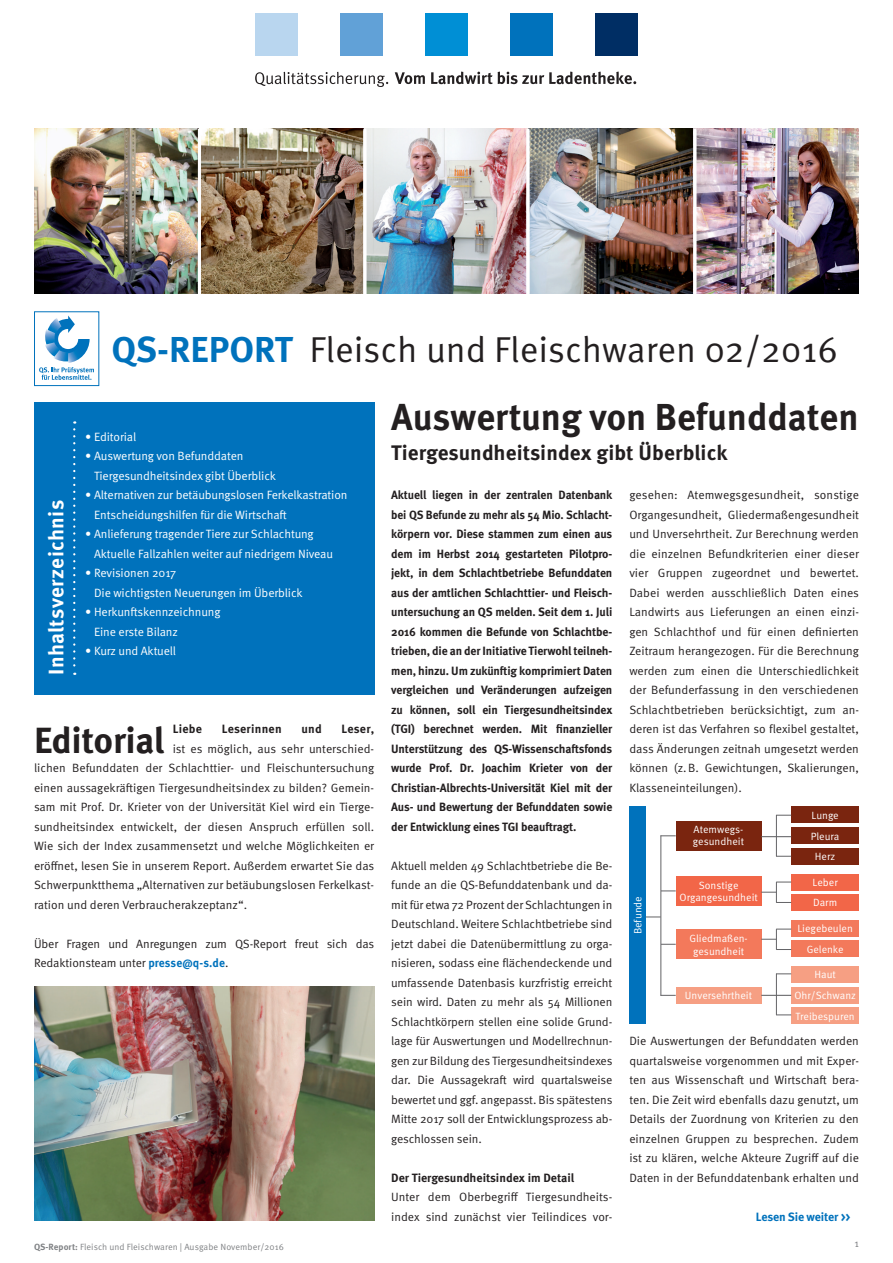
<style>
.page{position:relative;width:893px;height:1263px;background:#fff}
.page>*{position:absolute;margin:0;border:0;box-sizing:border-box;transform-origin:0 0}
.t1{font:700 37.5px "Meta OT";color:#231f20}
.t2{font:700 36.3px "Meta OT";letter-spacing:-.01em;color:#231f20}
.t3{font:36px "Meta OT Norm";color:#231f20}
.t4{font:700 21px "Meta OT";letter-spacing:.005em;color:#231f20}
.t5{font:700 21px "Meta OT";letter-spacing:.015em;color:#fff}
.t6{font:12px/19.5px "Meta OT Norm";letter-spacing:-.005em;color:#231f20;text-align:justify}
.t7{font:700 12px/19.5px "Meta OT";letter-spacing:-.01em;color:#231f20;text-align:justify}
.t8{font:12px/19.5px "Meta OT Norm";letter-spacing:-.01em;color:#fff}
.t9{font:700 12px "Meta OT";letter-spacing:-.015em;color:#0072bc}
.t10{font:700 12px "Meta OT";letter-spacing:.02em;color:#231f20}
.t11{font:10.5px/20.5px "Meta OT Norm";color:#fff;text-align:center}
.t12{font:10.5px "Meta OT Norm";color:#808285}
.t13{font:9px "Meta OT Norm";letter-spacing:.005em;color:#808285}
.s1{font-family:"Meta OT";font-weight:700;color:#0072bc}
.s2{font-family:"Meta OT";font-weight:700}
</style>
<div class="page">
<div style="left:255px;top:13px;width:43px;height:42px;background:#b9d6ef"></div>
<div style="left:340px;top:13px;width:43px;height:42px;background:#61a1d7"></div>
<div style="left:425px;top:13px;width:43px;height:42px;background:#008fd5"></div>
<div style="left:510px;top:13px;width:43px;height:42px;background:#0072bc"></div>
<div style="left:595px;top:13px;width:43px;height:42px;background:#002e64"></div>
<svg style="left:255px;top:72px;width:381px;height:15px"></svg>
<img style="left:34px;top:129px;width:825px;height:165px">
<hr style="left:198px;top:129px;width:3px;height:165px;background:#fff">
<hr style="left:363px;top:129px;width:3px;height:168px;background:#fff">
<hr style="left:526px;top:129px;width:3px;height:165px;background:#fff">
<hr style="left:693px;top:129px;width:3px;height:165px;background:#fff">
<div style="left:34px;top:402px;width:340px;height:292px;background:#0072bc"></div>
<svg style="left:73px;top:421px;width:2px;height:254px"></svg>
<img style="left:34px;top:987px;width:340px;height:234px">
<div style="left:629px;top:807px;width:17px;height:217px;background:#0072bc"></div>
<div style="left:791px;top:807px;width:68px;height:16px;background:#7a250f"></div>
<div style="left:791px;top:828px;width:68px;height:16px;background:#7a250f"></div>
<div style="left:791px;top:848px;width:68px;height:16px;background:#7a250f"></div>
<div style="left:791px;top:966px;width:68px;height:17px;background:#f69f83"></div>
<div style="left:791px;top:987px;width:68px;height:16px;background:#f69f83"></div>
<div style="left:791px;top:1007px;width:68px;height:17px;background:#f69f83"></div>
<div style="left:791px;top:874px;width:68px;height:16px;background:#f26648"></div>
<div style="left:791px;top:894px;width:68px;height:17px;background:#f26648"></div>
<div style="left:791px;top:920px;width:68px;height:16px;background:#f3795b"></div>
<div style="left:791px;top:940px;width:68px;height:17px;background:#f3795b"></div>
<div style="left:676px;top:821px;width:85px;height:30px;background:#7a250f"></div>
<div style="left:676px;top:876px;width:85px;height:29px;background:#f26648"></div>
<div style="left:676px;top:930px;width:85px;height:29px;background:#f3795b"></div>
<div style="left:676px;top:987px;width:85px;height:16px;background:#f69f83"></div>
<svg style="left:661px;top:835px;width:15px;height:1px"></svg>
<svg style="left:661px;top:890px;width:15px;height:1px"></svg>
<svg style="left:646px;top:916px;width:14px;height:1px"></svg>
<svg style="left:661px;top:944px;width:15px;height:1px"></svg>
<svg style="left:661px;top:995px;width:15px;height:1px"></svg>
<hr style="left:660px;top:835px;width:1px;height:161px;background:#636366">
<hr style="left:761px;top:836px;width:30px;height:1px;background:#636366">
<svg style="left:777px;top:815px;width:14px;height:1px"></svg>
<svg style="left:776px;top:856px;width:15px;height:1px"></svg>
<hr style="left:776px;top:815px;width:1px;height:41px;background:#636366">
<hr style="left:761px;top:995px;width:30px;height:1px;background:#636366">
<svg style="left:776px;top:973px;width:15px;height:1px"></svg>
<svg style="left:777px;top:1014px;width:14px;height:1px"></svg>
<hr style="left:776px;top:974px;width:1px;height:41px;background:#636366">
<svg style="left:761px;top:882px;width:30px;height:21px"></svg>
<svg style="left:761px;top:929px;width:30px;height:21px"></svg>
<svg style="left:34px;top:311px;width:65px;height:75px"></svg>
<h3 class="t3" style="left:111px;top:328px;width:728px"><span class="s1">QS-REPORT</span> Fleisch und Fleischwaren 02/2016</h3>
<h3 class="t5" style="left:44px;top:675px;width:176px;rotate:-90deg">Inhaltsverzeichnis</h3>
<p class="t8" style="left:85px;top:427px;width:53px">• Editorial</p>
<p class="t8" style="left:94px;top:447px;width:183px;text-indent:-9px">• Auswertung von Befunddaten<br>Tiergesundheitsindex gibt Überblick</p>
<p class="t8" style="left:94px;top:486px;width:255px;text-indent:-9px">• Alternativen zur betäubungslosen Ferkelkastration<br>Entscheidungshilfen für die Wirtschaft</p>
<p class="t8" style="left:94px;top:525px;width:241px;text-indent:-9px">• Anlieferung tragender Tiere zur Schlachtung<br>Aktuelle Fallzahlen weiter auf niedrigem Niveau</p>
<p class="t8" style="left:94px;top:564px;width:210px;text-indent:-9px">• Revisionen 2017<br>Die wichtigsten Neuerungen im Überblick</p>
<p class="t8" style="left:94px;top:603px;width:128px;text-indent:-9px">• Herkunftskennzeichnung<br>Eine erste Bilanz</p>
<p class="t8" style="left:85px;top:642px;width:92px">• Kurz und Aktuell</p>
<p class="t7" style="left:173px;top:720px;width:31px">Liebe</p>
<p class="t10" style="left:222px;top:722px;width:61px">Leserinnen</p>
<p class="t7" style="left:301px;top:720px;width:22px">und</p>
<p class="t7" style="left:342px;top:720px;width:34px">Leser,</p>
<p class="t6" style="left:34px;top:739px;width:342px;text-indent:139px">ist es möglich, aus sehr unterschied&shy;lichen Befunddaten der Schlachttier- und Fleischuntersuchung einen aussagekräftigen Tiergesundheitsindex zu bilden? Gemein&shy;sam mit Prof. Dr. Krieter von der Universität Kiel wird ein Tierge&shy;sundheitsindex entwickelt, der diesen Anspruch erfüllen soll.<br>Wie sich der Index zusammensetzt und welche Möglichkeiten er eröffnet, lesen Sie in unserem Report. Außerdem erwartet Sie das Schwerpunktthema „Alternativen zur betäubungslosen Ferkelkast&shy;ration und deren Verbraucherakzeptanz“.</p>
<p class="t6" style="left:34px;top:934px;width:342px">Über Fragen und Anregungen zum QS-Report freut sich das<br>Redaktionsteam unter <span class="s1">presse@q-s.de</span>.</p>
<h2 class="t2" style="left:34px;top:719px;width:132px">Editorial</h2>
<h1 class="t1" style="left:391px;top:395px;width:469px">Auswertung von Befunddaten</h1>
<h3 class="t4" style="left:391px;top:440px;width:338px">Tiergesundheitsindex gibt Überblick</h3>
<p class="t6" style="left:629px;top:486px;width:231px">gesehen: Atemwegsgesundheit, sonstige Organgesundheit, Gliedermaßengesundheit und Unversehrtheit. Zur Berechnung werden die einzelnen Befundkriterien einer dieser vier Gruppen zugeordnet und bewertet.<br>Dabei werden ausschließlich Daten eines Landwirts aus Lieferungen an einen einzi&shy;gen Schlachthof und für einen definierten Zeitraum herangezogen. Für die Berechnung werden zum einen die Unterschiedlichkeit der Befunderfassung in den verschiedenen Schlachtbetrieben berücksichtigt, zum an&shy;deren ist das Verfahren so flexibel gestaltet, dass Änderungen zeitnah umgesetzt werden können (z.B. Gewichtungen, Skalierungen, Klasseneinteilungen).</p>
<p class="t7" style="left:391px;top:486px;width:223px">Aktuell liegen in der zentralen Datenbank bei QS Befunde zu mehr als 54 Mio. Schlacht&shy;körpern vor. Diese stammen zum einen aus dem im Herbst 2014 gestarteten Pilotpro&shy;jekt, in dem Schlachtbetriebe Befunddaten aus der amtlichen Schlachttier- und Fleisch&shy;untersuchung an QS melden. Seit dem 1. Juli 2016 kommen die Befunde von Schlachtbe&shy;trieben, die an der Initiative Tierwohl teilneh&shy;men, hinzu. Um zukünftig komprimiert Daten vergleichen und Veränderungen aufzeigen zu können, soll ein Tiergesundheitsindex (TGI) berechnet werden. Mit finanzieller Unterstützung des QS-Wissenschaftsfonds wurde Prof. Dr. Joachim Krieter von der Christian-Albrechts-Universität Kiel mit der Aus- und Bewertung der Befunddaten sowie der Entwicklung eines TGI beauftragt.</p>
<p class="t6" style="left:391px;top:856px;width:223px">Aktuell melden 49 Schlachtbetriebe die Be&shy;funde an die QS-Befunddatenbank und da&shy;mit für etwa 72 Prozent der Schlachtungen in Deutschland. Weitere Schlachtbetriebe sind jetzt dabei die Datenübermittlung zu orga&shy;nisieren, sodass eine flächendeckende und umfassende Datenbasis kurzfristig erreicht sein wird. Daten zu mehr als 54 Millionen Schlachtkörpern stellen eine solide Grund&shy;lage für Auswertungen und Modellrechnun&shy;gen zur Bildung des Tiergesundheitsindexes dar. Die Aussagekraft wird quartalsweise bewertet und ggf. angepasst. Bis spätestens Mitte 2017 soll der Entwicklungsprozess ab&shy;geschlossen sein.</p>
<p class="t7" style="left:391px;top:1168px;width:185px">Der Tiergesundheitsindex im Detail</p>
<p class="t6" style="left:391px;top:1188px;width:223px">Unter dem Oberbegriff Tiergesundheits&shy;index sind zunächst vier Teilindices vor-</p>
<p class="t11" style="left:811px;top:805px;width:30px">Lunge<br>Pleura<br>Herz</p>
<p class="t11" style="left:693px;top:823px;width:53px;line-height:12.6px;text-align:left">Atemwegs&shy;gesundheit</p>
<p class="t11" style="left:680px;top:879px;width:80px;line-height:12.6px">Sonstige<br>Organgesundheit</p>
<p class="t11" style="left:689px;top:932px;width:60px;line-height:12.6px">Gliedmaßen&shy;gesundheit</p>
<p class="t11" style="left:685px;top:986px;width:69px">Unversehrtheit</p>
<p class="t11" style="left:812px;top:872px;width:27px;text-align:left">Leber<br>Darm</p>
<p class="t11" style="left:797px;top:919px;width:57px">Liegebeulen<br>Gelenke</p>
<p class="t11" style="left:628px;top:934px;width:40px;rotate:-90deg">Befunde</p>
<p class="t11" style="left:794px;top:965px;width:63px">Haut<br>Ohr/Schwanz<br>Treibespuren</p>
<p class="t6" style="left:629px;top:1032px;width:231px">Die Auswertungen der Befunddaten werden quartalsweise vorgenommen und mit Exper&shy;ten aus Wissenschaft und Wirtschaft bera&shy;ten. Die Zeit wird ebenfalls dazu genutzt, um Details der Zuordnung von Kriterien zu den einzelnen Gruppen zu besprechen. Zudem ist zu klären, welche Akteure Zugriff auf die Daten in der Befunddatenbank erhalten und</p>
<p class="t9" style="left:756px;top:1210px;width:96px">Lesen Sie weiter &gt;&gt;</p>
<p class="t13" style="left:34px;top:1242px;width:251px"><span class="s2">QS-Report:</span> Fleisch und Fleischwaren | Ausgabe November/2016</p>
<p class="t12" style="left:854px;top:1238px;width:6px">1</p>
</div>
